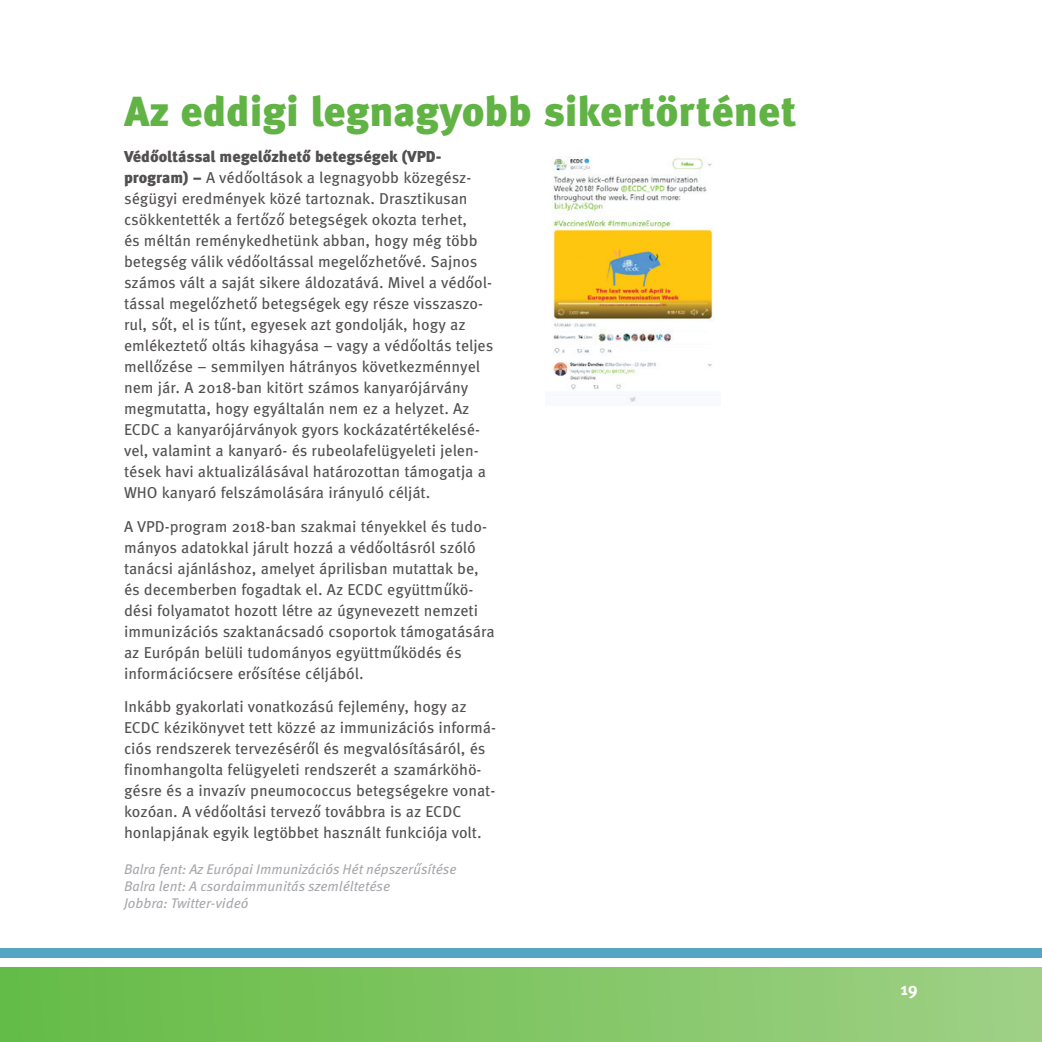
<style>
.page{position:relative;width:1042px;height:1042px;background:#fff}
.page>*{position:absolute;margin:0;border:0;box-sizing:border-box;transform-origin:0 0}
.t1{font:900 42px "Meta Pro";color:#61b345}
.t2{font:700 17.5px "Meta Pro";color:#fff}
.t3{font:15.75px/21px "Meta Pro";color:#535051}
.t4{font:italic 14px/16.8px "Meta Pro";color:#a8a9ad}
.s1{font-weight:900}
</style>
<div class="page">
<img style="left:553px;top:157px;width:160px;height:246px">
<div style="left:0;top:947px;width:1042px;height:10px;background:#56a5c4"></div>
<div style="left:0;top:967px;width:1042px;height:75px;background:linear-gradient(to right,#64bb45,#9fd085)"></div>
<h1 class="t1" style="left:124px;top:85px;width:674px">Az eddigi legnagyobb sikertörténet</h1>
<p class="t3" style="left:124px;top:147px;width:371px"><span class="s1">Védőoltással megelőzhető betegségek (VPD&shy;program) –</span> A védőoltások a legnagyobb közegész&shy;ségügyi eredmények közé tartoznak. Drasztikusan csökkentették a fertőző betegségek okozta terhet,<br>és méltán reménykedhetünk abban, hogy még több betegség válik védőoltással megelőzhetővé. Sajnos számos vált a saját sikere áldozatává. Mivel a védőol&shy;tással megelőzhető betegségek egy része visszaszo&shy;rul, sőt, el is tűnt, egyesek azt gondolják, hogy az emlékeztető oltás kihagyása – vagy a védőoltás teljes mellőzése – semmilyen hátrányos következménnyel nem jár. A 2018-ban kitört számos kanyarójárvány megmutatta, hogy egyáltalán nem ez a helyzet. Az ECDC a kanyarójárványok gyors kockázatértékelésé&shy;vel, valamint a kanyaró- és rubeolafelügyeleti jelen&shy;tések havi aktualizálásával határozottan támogatja a WHO kanyaró felszámolására irányuló célját.</p>
<p class="t3" style="left:124px;top:516px;width:372px">A VPD-program 2018-ban szakmai tényekkel és tudo&shy;mányos adatokkal járult hozzá a védőoltásról szóló tanácsi ajánláshoz, amelyet áprilisban mutattak be, és decemberben fogadtak el. Az ECDC együttműkö&shy;dési folyamatot hozott létre az úgynevezett nemzeti immunizációs szaktanácsadó csoportok támogatására az Európán belüli tudományos együttműködés és információcsere erősítése céljából.</p>
<p class="t3" style="left:124px;top:697px;width:374px">Inkább gyakorlati vonatkozású fejlemény, hogy az ECDC kézikönyvet tett közzé az immunizációs informá&shy;ciós rendszerek tervezéséről és megvalósításáról, és finomhangolta felügyeleti rendszerét a szamárköhö&shy;gésre és a invazív pneumococcus betegségekre vonat&shy;kozóan. A védőoltási tervező továbbra is az ECDC honlapjának egyik legtöbbet használt funkciója volt.</p>
<p class="t4" style="left:124px;top:861px;width:334px">Balra fent: Az Európai Immunizációs Hét népszerűsítése<br>Balra lent: A csordaimmunitás szemléltetése<br>Jobbra: Twitter-videó</p>
<p class="t2" style="left:900px;top:977px;width:19px">19</p>
</div>
